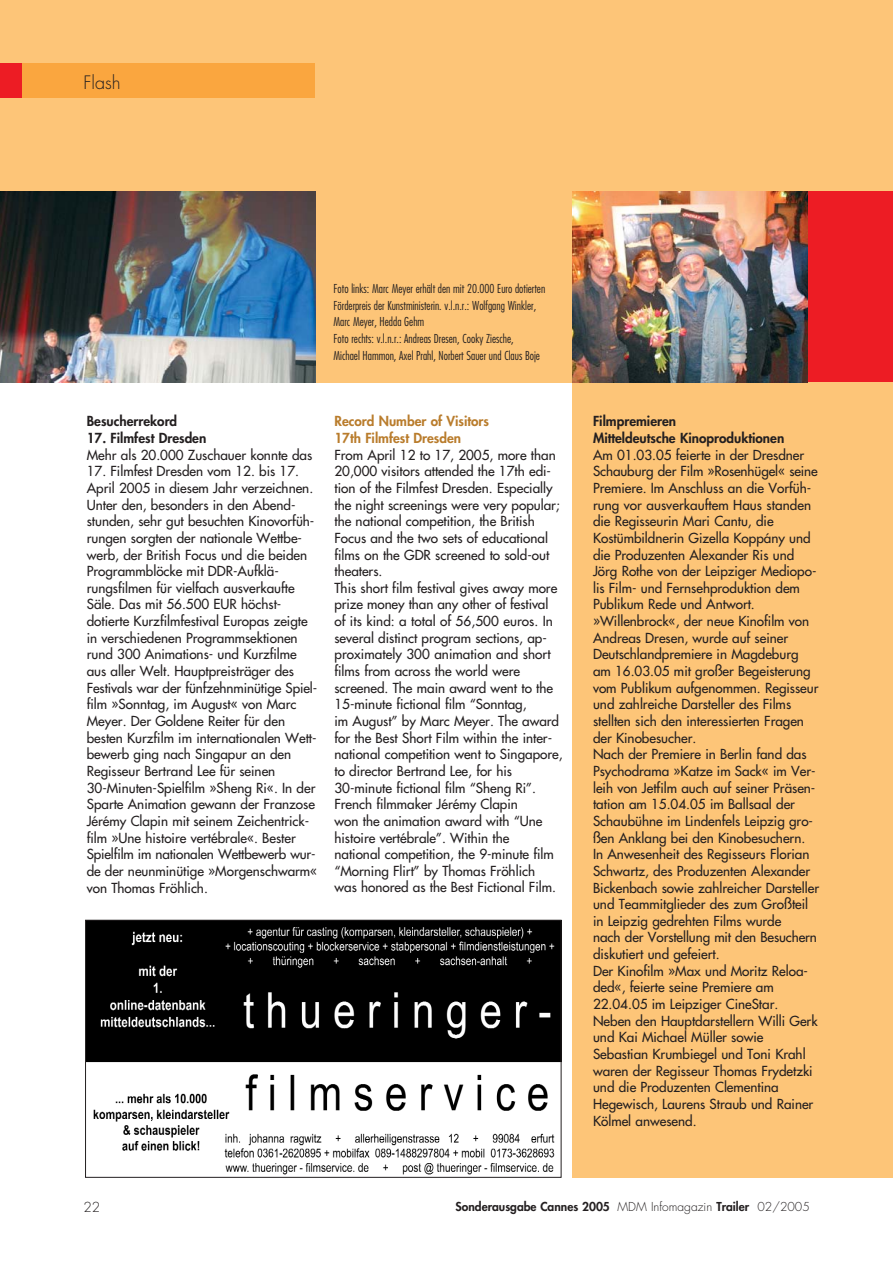
<style>
.page{position:relative;width:893px;height:1263px;background:#fff}
.page>*{position:absolute;margin:0;border:0;box-sizing:border-box;transform-origin:0 0}
.t1{font:300 18px "Futura";color:#231f20}
.t2{font:13.5px/16.6px "Futura";color:#231f20}
.t3{font:800 13.5px/16.6px "Futura";color:#231f20}
.t4{font:800 13.5px/16.6px "Futura";color:#b97c2c}
.t5{font:300 13.5px "Futura";color:#231f20}
.t6{font:300 condensed 12px/16.6px "Futura";color:#231f20}
.t7{font:800 12px "Futura";color:#231f20}
.s1{font-weight:300}
</style>
<div class="page">
<div style="left:0;top:0;width:892px;height:383px;background:#fdc578"></div>
<div style="left:730px;top:191px;width:162px;height:192px;background:#ed1c24"></div>
<div style="left:572px;top:383px;width:320px;height:795px;background:#fdc578"></div>
<div style="left:0;top:64px;width:315px;height:34px;background:#faa63f"></div>
<div style="left:0;top:64px;width:21px;height:34px;background:#ed1c24"></div>
<img style="left:572px;top:191px;width:235px;height:192px">
<img style="left:0;top:191px;width:315px;height:192px">
<img style="left:87px;top:922px;width:472px;height:253px">
<div style="left:85px;top:920px;width:476px;height:258px;border:1px solid #231f20"></div>
<h1 class="t1" style="left:84px;top:74px;width:39px">Flash</h1>
<p class="t6" style="left:333px;top:281px;width:213px">Foto links: Marc Meyer erhält den mit 20.000 Euro dotierten Förderpreis der Kunstministerin. v.l.n.r.: Wolfgang Winkler, Marc Meyer, Hedda Gehm<br>Foto rechts: v.l.n.r.: Andreas Dresen, Cooky Ziesche,<br>Michael Hammon, Axel Prahl, Norbert Sauer und Claus Boje</p>
<p class="t3" style="left:87px;top:414px;width:92px">Besucherrekord</p>
<p class="t3" style="left:87px;top:431px;width:121px">17. Filmfest Dresden</p>
<p class="t2" style="left:87px;top:447px;width:227px">Mehr als 20.000 Zuschauer konnte das</p>
<p class="t2" style="left:87px;top:464px;width:232px">17. Filmfest Dresden vom 12. bis 17.<br>April 2005 in diesem Jahr verzeichnen.<br>Unter den, besonders in den Abend&shy;stunden, sehr gut besuchten Kinovorfüh&shy;rungen sorgten der nationale Wettbe&shy;werb, der British Focus und die beiden Programmblöcke mit DDR-Aufklä&shy;rungsfilmen für vielfach ausverkaufte Säle. Das mit 56.500 EUR höchst&shy;dotierte Kurzfilmfestival Europas zeigte in verschiedenen Programmsektionen rund 300 Animations- und Kurzfilme aus aller Welt. Hauptpreisträger des Festivals war der fünfzehnminütige Spiel&shy;film »Sonntag, im August« von Marc Meyer. Der Goldene Reiter für den besten Kurzfilm im internationalen Wett&shy;bewerb ging nach Singapur an den Regisseur Bertrand Lee für seinen 30-Minuten-Spielfilm »Sheng Ri«. In der Sparte Animation gewann der Franzose Jérémy Clapin mit seinem Zeichentrick&shy;film »Une histoire vertébrale«. Bester Spielfilm im nationalen Wettbewerb wur&shy;de der neunminütige »Morgenschwarm« von Thomas Fröhlich.</p>
<p class="t4" style="left:334px;top:414px;width:156px">Record Number of Visitors<br>17th Filmfest Dresden</p>
<p class="t2" style="left:334px;top:447px;width:230px">From April 12 to 17, 2005, more than 20,000 visitors attended the 17th edi&shy;tion of the Filmfest Dresden. Especially the night screenings were very popular; the national competition, the British Focus and the two sets of educational films on the GDR screened to sold-out theaters.<br>This short film festival gives away more prize money than any other of festival of its kind: a total of 56,500 euros. In several distinct program sections, ap&shy;proximately 300 animation and short films from across the world were screened. The main award went to the 15-minute fictional film “Sonntag,<br>im August” by Marc Meyer. The award for the Best Short Film within the inter&shy;national competition went to Singapore, to director Bertrand Lee, for his 30-minute fictional film “Sheng Ri”.<br>French filmmaker Jérémy Clapin<br>won the animation award with “Une histoire vertébrale”. Within the<br>national competition, the 9-minute film “Morning Flirt” by Thomas Fröhlich<br>was honored as the Best Fictional Film.</p>
<p class="t3" style="left:593px;top:414px;width:193px">Filmpremieren<br>Mitteldeutsche Kinoproduktionen</p>
<p class="t2" style="left:593px;top:447px;width:228px">Am 01.03.05 feierte in der Dresdner Schauburg der Film »Rosenhügel« seine Premiere. Im Anschluss an die Vorfüh&shy;rung vor ausverkauftem Haus standen die Regisseurin Mari Cantu, die Kostümbildnerin Gizella Koppány und die Produzenten Alexander Ris und Jörg Rothe von der Leipziger Mediopo&shy;lis Film- und Fernsehproduktion dem Publikum Rede und Antwort. »Willenbrock«, der neue Kinofilm von Andreas Dresen, wurde auf seiner Deutschlandpremiere in Magdeburg am 16.03.05 mit großer Begeisterung vom Publikum aufgenommen. Regisseur und zahlreiche Darsteller des Films stellten sich den interessierten Fragen der Kinobesucher.<br>Nach der Premiere in Berlin fand das Psychodrama »Katze im Sack« im Ver&shy;leih von Jetfilm auch auf seiner Präsen&shy;tation am 15.04.05 im Ballsaal der Schaubühne im Lindenfels Leipzig gro&shy;ßen Anklang bei den Kinobesuchern.<br>In Anwesenheit des Regisseurs Florian Schwartz, des Produzenten Alexander Bickenbach sowie zahlreicher Darsteller und Teammitglieder des zum Großteil in Leipzig gedrehten Films wurde<br>nach der Vorstellung mit den Besuchern diskutiert und gefeiert.<br>Der Kinofilm »Max und Moritz Reloa&shy;ded«, feierte seine Premiere am 22.04.05 im Leipziger CineStar.<br>Neben den Hauptdarstellern Willi Gerk und Kai Michael Müller sowie Sebastian Krumbiegel und Toni Krahl waren der Regisseur Thomas Frydetzki und die Produzenten Clementina Hegewisch, Laurens Straub und Rainer Kölmel anwesend.</p>
<p class="t5" style="left:84px;top:1201px;width:18px">22</p>
<p class="t7" style="left:455px;top:1201px;width:356px">Sonderausgabe Cannes 2005 <span class="s1">MDM Infomagazin</span> Trailer <span class="s1">02/2005</span></p>
</div>
